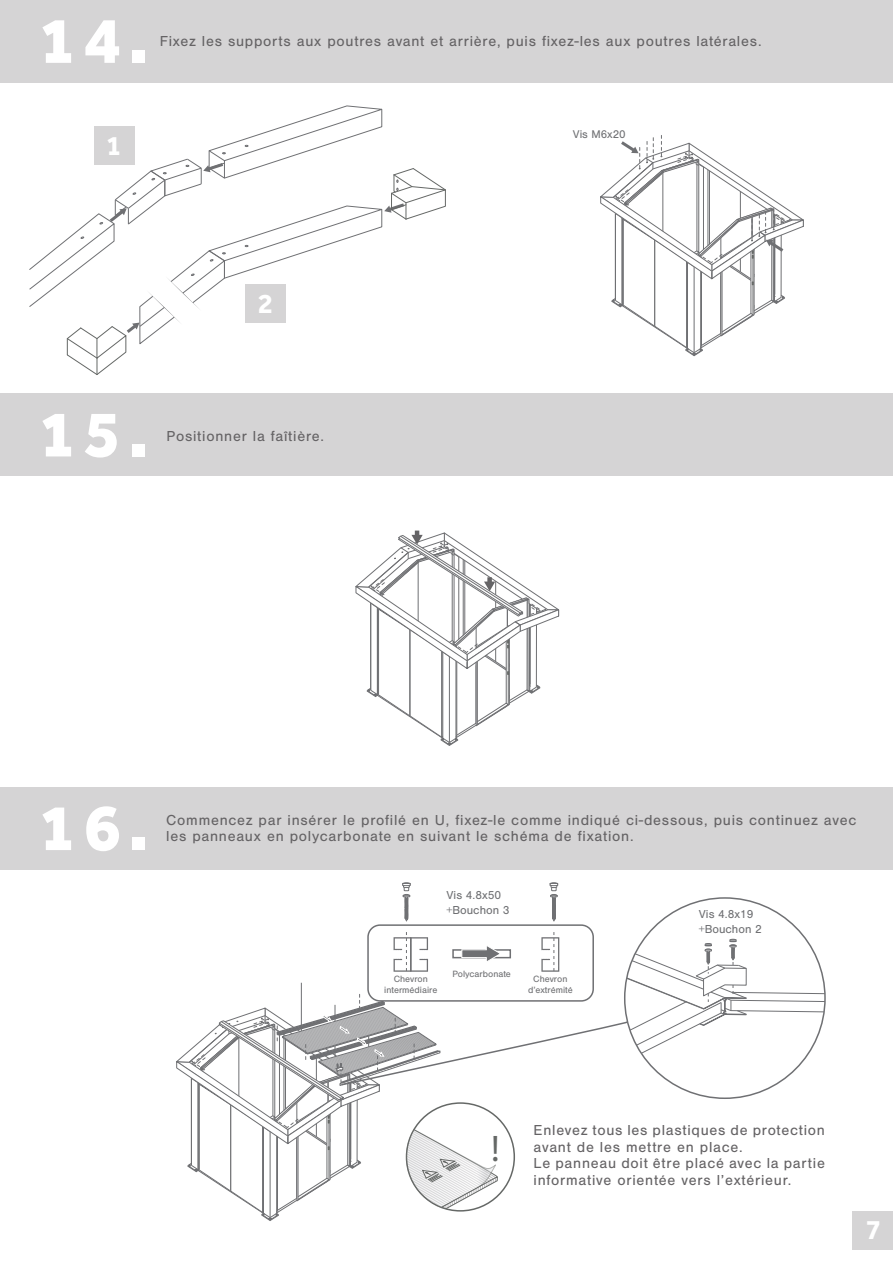
<style>
.page{position:relative;width:893px;height:1263px;background:#fff}
.page>*{position:absolute;margin:0;border:0;box-sizing:border-box;transform-origin:0 0}
.t1{font:800 67.5px "Effra";color:#fff}
.t2{font:37.05px "Myriad Pro";color:#656866}
.t3{font:700 28.5px "Effra";color:#fff}
.t4{font:15px/16.5px "Nimbus San";letter-spacing:.05em;color:#656365}
.t5{font:12px/14.4px "Nimbus San";color:#6f7073}
.t6{font:11.7px "Nimbus San";color:#6f7073}
.t7{font:9.45px/11.4px "Nimbus San";color:#6f7073;text-align:center}
</style>
<div class="page">
<div style="left:0;top:0;width:893px;height:82px;background:#d5d4d5"></div>
<div style="left:0;top:394px;width:893px;height:82px;background:#d5d4d5"></div>
<div style="left:0;top:787px;width:893px;height:82px;background:#d5d4d5"></div>
<div style="left:852px;top:1211px;width:41px;height:38px;background:#d5d4d5"></div>
<svg style="left:29px;top:106px;width:417px;height:269px"></svg>
<svg style="left:355px;top:531px;width:205px;height:215px"></svg>
<svg style="left:600px;top:135px;width:204px;height:221px"></svg>
<svg style="left:176px;top:882px;width:649px;height:339px"></svg>
<h1 class="t1" style="left:39px;top:0;width:110px">14.</h1>
<p class="t4" style="left:160px;top:33px;width:603px">Fixez les supports aux poutres avant et arrière, puis fixez-les aux poutres latérales.</p>
<h3 class="t3" style="left:106px;top:128px;width:17px">1</h3>
<p class="t6" style="left:573px;top:128px;width:55px">Vis M6x20</p>
<h3 class="t3" style="left:258px;top:286px;width:17px">2</h3>
<h1 class="t1" style="left:39px;top:394px;width:110px">15.</h1>
<p class="t4" style="left:167px;top:428px;width:159px">Positionner la faîtière.</p>
<h1 class="t1" style="left:39px;top:787px;width:110px">16.</h1>
<p class="t4" style="left:166px;top:812px;width:692px">Commencez par insérer le profilé en U, fixez-le comme indiqué ci-dessous, puis continuez avec les panneaux en polycarbonate en suivant le schéma de fixation.</p>
<p class="t5" style="left:446px;top:888px;width:65px">Vis 4.8x50 +Bouchon 3</p>
<p class="t7" style="left:452px;top:968px;width:60px">Polycarbonate</p>
<p class="t7" style="left:384px;top:973px;width:55px">Chevron intermédiaire</p>
<p class="t7" style="left:528px;top:973px;width:46px">Chevron d’extrémité</p>
<p class="t5" style="left:699px;top:907px;width:65px">Vis 4.8x19 +Bouchon 2</p>
<h2 class="t2" style="left:491px;top:1125px;width:10px">!</h2>
<p class="t4" style="left:534px;top:1122px;width:293px">Enlevez tous les plastiques de protection avant de les mettre en place.<br>Le panneau doit être placé avec la partie informative orientée vers l’extérieur.</p>
<h3 class="t3" style="left:866px;top:1213px;width:17px">7</h3>
</div>
